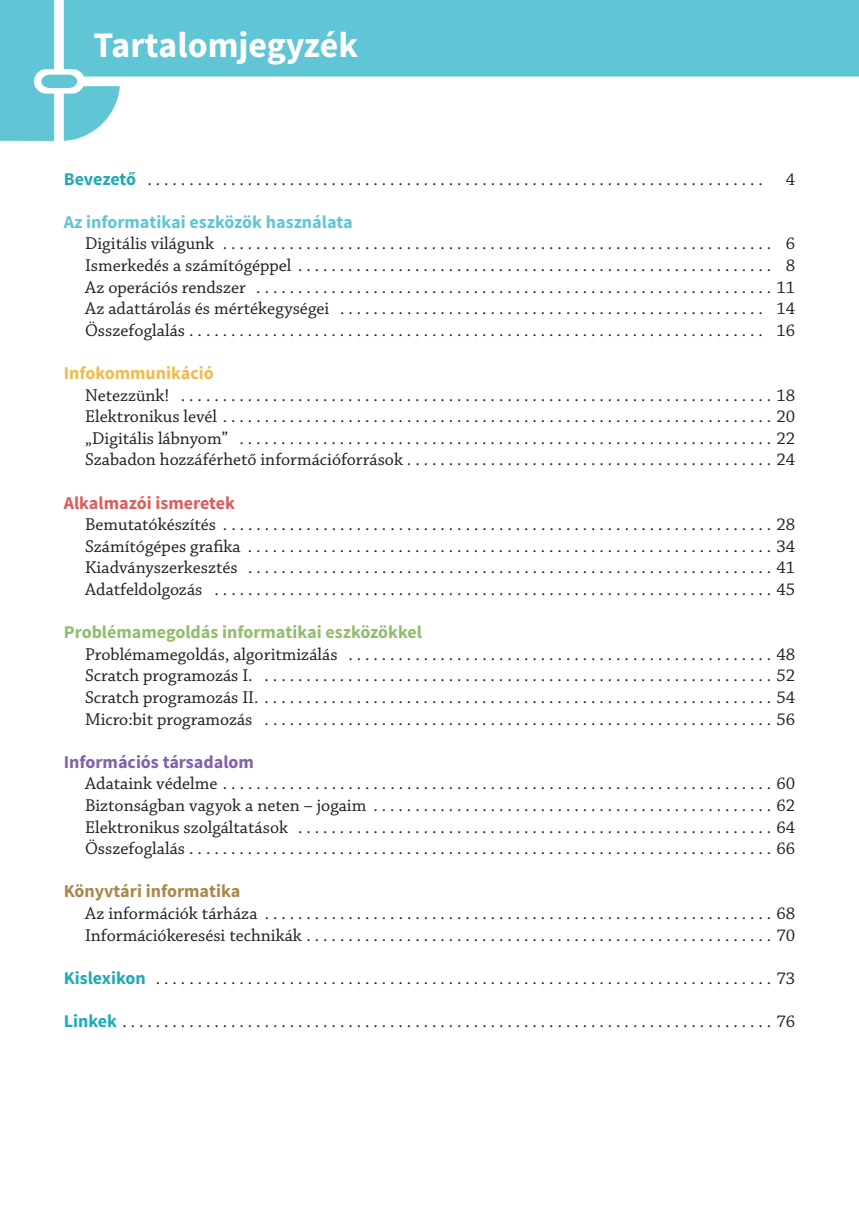
<style>
.page{position:relative;width:859px;height:1212px;background:#fff}
.page>*{position:absolute;margin:0;border:0;box-sizing:border-box;transform-origin:0 0}
.t1{font:700 36px "Source Sans Pro";color:#fff}
.t2{font:18px/21.6px "Chaparral Pro";color:#231f20;text-align:justify}
.t3{font:700 18px "Source Sans Pro";color:#94bb6e}
.t4{font:700 18px "Source Sans Pro";color:#60c5d4}
.t5{font:700 18px "Source Sans Pro";color:#8361aa}
.t6{font:700 18px "Source Sans Pro";color:#a9894b}
.t7{font:700 18px "Source Sans Pro";color:#d85f5f}
.t8{font:700 18px "Source Sans Pro";color:#efbb4e}
.s1{font-family:"Source Sans Pro";font-weight:700;color:#21aab3}
</style>
<div class="page">
<div style="left:120px;top:0;width:739px;height:77px;background:#60c5d4"></div>
<svg style="left:0;top:0;width:120px;height:141px;background:#78ceda"></svg>
<h1 class="t1" style="left:94px;top:31px;width:266px">Tartalomjegyzék</h1>
<p class="t2" style="left:64px;top:170px;width:701px"><span class="s1">Bevezető</span> . . . . . . . . . . . . . . . . . . . . . . . . . . . . . . . . . . . . . . . . . . . . . . . . . . . . . . . . . . . . . . . . . . . . . . . . . .</p>
<p class="t2" style="left:786px;top:170px;width:11px">4</p>
<p class="t4" style="left:64px;top:215px;width:291px">Az informatikai eszközök használata</p>
<p class="t2" style="left:85px;top:235px;width:712px">Digitális világunk . . . . . . . . . . . . . . . . . . . . . . . . . . . . . . . . . . . . . . . . . . . . . . . . . . . . . . . . . . . . . . . . . . 6<br>Ismerkedés a számítógéppel . . . . . . . . . . . . . . . . . . . . . . . . . . . . . . . . . . . . . . . . . . . . . . . . . . . . . . . . . 8<br>Az operációs rendszer . . . . . . . . . . . . . . . . . . . . . . . . . . . . . . . . . . . . . . . . . . . . . . . . . . . . . . . . . . . . . . 11<br>Az adattárolás és mértékegységei . . . . . . . . . . . . . . . . . . . . . . . . . . . . . . . . . . . . . . . . . . . . . . . . . . . 14<br>Összefoglalás . . . . . . . . . . . . . . . . . . . . . . . . . . . . . . . . . . . . . . . . . . . . . . . . . . . . . . . . . . . . . . . . . . . . . 16</p>
<p class="t8" style="left:64px;top:366px;width:152px">Infokommunikáció</p>
<p class="t2" style="left:85px;top:386px;width:712px">Netezzünk! . . . . . . . . . . . . . . . . . . . . . . . . . . . . . . . . . . . . . . . . . . . . . . . . . . . . . . . . . . . . . . . . . . . . . . . 18<br>Elektronikus levél . . . . . . . . . . . . . . . . . . . . . . . . . . . . . . . . . . . . . . . . . . . . . . . . . . . . . . . . . . . . . . . . . . 20 „Digitális lábnyom” . . . . . . . . . . . . . . . . . . . . . . . . . . . . . . . . . . . . . . . . . . . . . . . . . . . . . . . . . . . . . . . . 22<br>Szabadon hozzáférhető információforrások . . . . . . . . . . . . . . . . . . . . . . . . . . . . . . . . . . . . . . . . . . . . 24</p>
<p class="t7" style="left:64px;top:496px;width:173px">Alkalmazói ismeretek</p>
<p class="t2" style="left:85px;top:515px;width:712px">Bemutatókészítés . . . . . . . . . . . . . . . . . . . . . . . . . . . . . . . . . . . . . . . . . . . . . . . . . . . . . . . . . . . . . . . . . . 28<br>Számítógépes grafika . . . . . . . . . . . . . . . . . . . . . . . . . . . . . . . . . . . . . . . . . . . . . . . . . . . . . . . . . . . . . . . 34<br>Kiadványszerkesztés . . . . . . . . . . . . . . . . . . . . . . . . . . . . . . . . . . . . . . . . . . . . . . . . . . . . . . . . . . . . . . . 41<br>Adatfeldolgozás . . . . . . . . . . . . . . . . . . . . . . . . . . . . . . . . . . . . . . . . . . . . . . . . . . . . . . . . . . . . . . . . . . . 45</p>
<p class="t3" style="left:64px;top:625px;width:360px">Problémamegoldás informatikai eszközökkel</p>
<p class="t2" style="left:85px;top:645px;width:712px">Problémamegoldás, algoritmizálás . . . . . . . . . . . . . . . . . . . . . . . . . . . . . . . . . . . . . . . . . . . . . . . . . . . 48<br>Scratch programozás I. . . . . . . . . . . . . . . . . . . . . . . . . . . . . . . . . . . . . . . . . . . . . . . . . . . . . . . . . . . . . . 52<br>Scratch programozás II. . . . . . . . . . . . . . . . . . . . . . . . . . . . . . . . . . . . . . . . . . . . . . . . . . . . . . . . . . . . . . 54<br>Micro:bit programozás . . . . . . . . . . . . . . . . . . . . . . . . . . . . . . . . . . . . . . . . . . . . . . . . . . . . . . . . . . . . . 56</p>
<p class="t5" style="left:64px;top:755px;width:192px">Információs társadalom</p>
<p class="t2" style="left:85px;top:775px;width:712px">Adataink védelme . . . . . . . . . . . . . . . . . . . . . . . . . . . . . . . . . . . . . . . . . . . . . . . . . . . . . . . . . . . . . . . . . . 60<br>Biztonságban vagyok a neten – jogaim . . . . . . . . . . . . . . . . . . . . . . . . . . . . . . . . . . . . . . . . . . . . . . . . 62<br>Elektronikus szolgáltatások . . . . . . . . . . . . . . . . . . . . . . . . . . . . . . . . . . . . . . . . . . . . . . . . . . . . . . . . . 64<br>Összefoglalás . . . . . . . . . . . . . . . . . . . . . . . . . . . . . . . . . . . . . . . . . . . . . . . . . . . . . . . . . . . . . . . . . . . . . . 66</p>
<p class="t6" style="left:64px;top:884px;width:178px">Könyvtári informatika</p>
<p class="t2" style="left:85px;top:904px;width:712px">Az információk tárháza . . . . . . . . . . . . . . . . . . . . . . . . . . . . . . . . . . . . . . . . . . . . . . . . . . . . . . . . . . . . . 68<br>Információkeresési technikák . . . . . . . . . . . . . . . . . . . . . . . . . . . . . . . . . . . . . . . . . . . . . . . . . . . . . . . . 70</p>
<p class="t2" style="left:64px;top:969px;width:733px"><span class="s1">Kislexikon</span> . . . . . . . . . . . . . . . . . . . . . . . . . . . . . . . . . . . . . . . . . . . . . . . . . . . . . . . . . . . . . . . . . . . . . . . . . . 73</p>
<p class="t2" style="left:64px;top:1012px;width:733px"><span class="s1">Linkek</span> . . . . . . . . . . . . . . . . . . . . . . . . . . . . . . . . . . . . . . . . . . . . . . . . . . . . . . . . . . . . . . . . . . . . . . . . . . . . . . 76</p>
</div>
